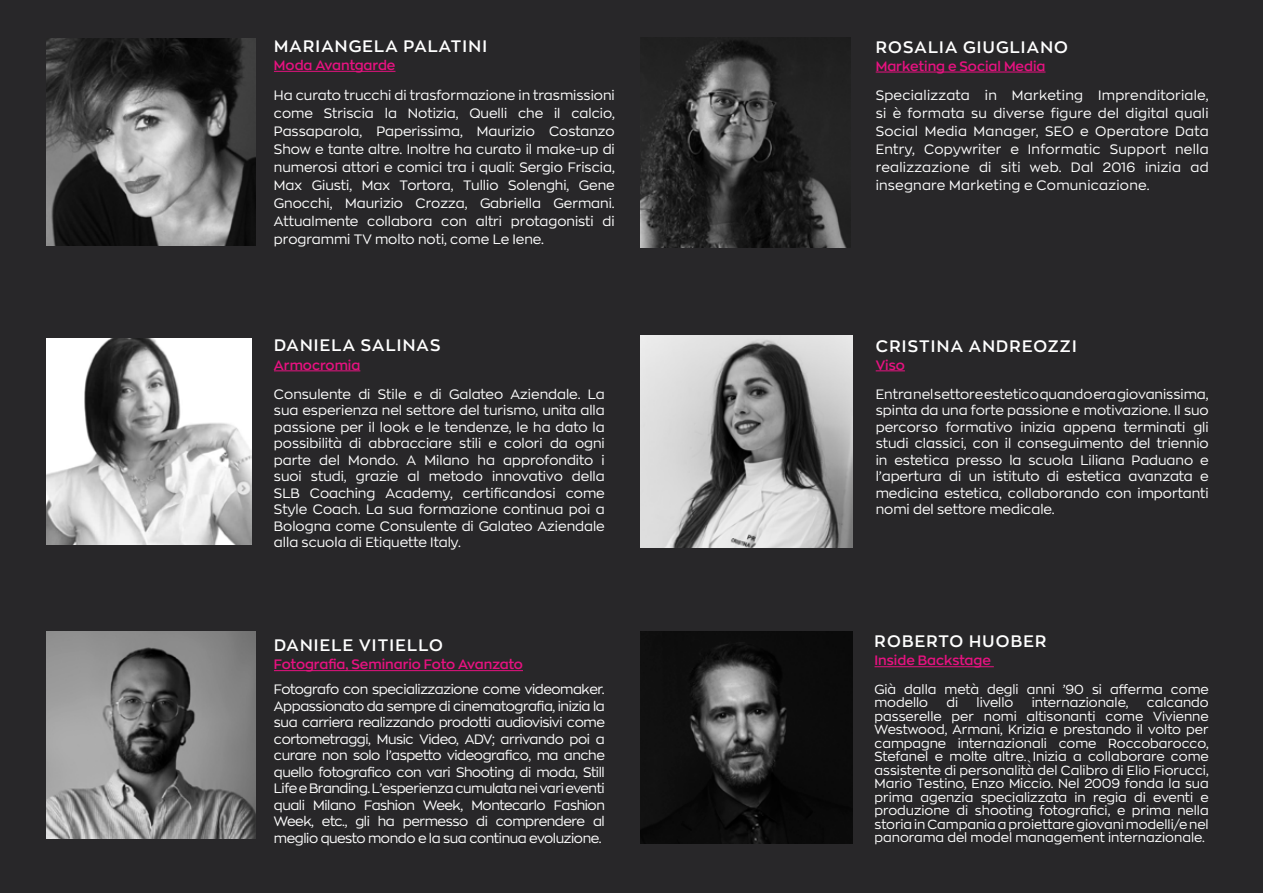
<style>
.page{position:relative;width:1263px;height:893px;background:#282729}
.page>*{position:absolute;margin:0;border:0;box-sizing:border-box;transform-origin:0 0}
.t1{font:600 16.5px "Zona Pro";letter-spacing:.075em;color:#fff}
.t2{font:13.5px/16.5px "Zona Pro";color:#fff;text-align:justify}
.t3{font:600 13.5px "Zona Pro";color:#e61280}
.t4{font:13.05px/13.5px "Zona Pro";color:#fff}
</style>
<div class="page">
<img style="left:46px;top:632px;width:209px;height:206px">
<img style="left:46px;top:338px;width:205px;height:207px">
<img style="left:641px;top:38px;width:209px;height:209px">
<img style="left:46px;top:38px;width:209px;height:208px">
<hr style="left:274px;top:71px;width:121px;height:1px;background:#e61280">
<hr style="left:274px;top:370px;width:86px;height:1px;background:#e61280">
<hr style="left:274px;top:670px;width:249px;height:1px;background:#e61280">
<hr style="left:876px;top:72px;width:169px;height:1px;background:#e61280">
<img style="left:641px;top:336px;width:211px;height:211px">
<svg style="left:876px;top:370px;width:29px;height:1px"></svg>
<img style="left:641px;top:632px;width:211px;height:211px">
<hr style="left:874px;top:666px;width:120px;height:1px;background:#e61280">
<p class="t1" style="left:274px;top:35px;width:214px">MARIANGELA PALATINI</p>
<p class="t1" style="left:876px;top:36px;width:194px">ROSALIA GIUGLIANO</p>
<p class="t3" style="left:274px;top:56px;width:123px">Moda Avantgarde</p>
<p class="t3" style="left:876px;top:57px;width:171px">Marketing e Social Media</p>
<p class="t2" style="left:274px;top:86px;width:342px;line-height:18px">Ha curato trucchi di trasformazione in trasmissioni come Striscia la Notizia, Quelli che il calcio, Passaparola, Paperissima, Maurizio Costanzo Show e tante altre. Inoltre ha curato il make-up di numerosi attori e comici tra i quali: Sergio Friscia, Max Giusti, Max Tortora, Tullio Solenghi, Gene Gnocchi, Maurizio Crozza, Gabriella Germani.<br>Attualmente collabora con altri protagonisti di programmi TV molto noti, come Le Iene.</p>
<p class="t2" style="left:876px;top:86px;width:334px;line-height:18px">Specializzata in Marketing Imprenditoriale, si è formata su diverse figure del digital quali Social Media Manager, SEO e Operatore Data Entry, Copywriter e Informatic Support nella realizzazione di siti web. Dal 2016 inizia ad insegnare Marketing e Comunicazione.</p>
<p class="t1" style="left:274px;top:334px;width:168px">DANIELA SALINAS</p>
<p class="t3" style="left:274px;top:356px;width:88px">Armocromia</p>
<p class="t1" style="left:876px;top:335px;width:202px">CRISTINA ANDREOZZI</p>
<p class="t3" style="left:876px;top:356px;width:31px">Viso</p>
<p class="t2" style="left:274px;top:385px;width:332px">Consulente di Stile e di Galateo Aziendale. La sua esperienza nel settore del turismo, unita alla passione per il look e le tendenze, le ha dato la possibilità di abbracciare stili e colori da ogni parte del Mondo. A Milano ha approfondito i suoi studi, grazie al metodo innovativo della SLB Coaching Academy, certificandosi come Style Coach. La sua formazione continua poi a Bologna come Consulente di Galateo Aziendale alla scuola di Etiquette Italy.</p>
<p class="t2" style="left:876px;top:385px;width:334px">Entra nel settore estetico quando era giovanissima, spinta da una forte passione e motivazione. Il suo percorso formativo inizia appena terminati gli studi classici, con il conseguimento del triennio in estetica presso la scuola Liliana Paduano e l’apertura di un istituto di estetica avanzata e medicina estetica, collaborando con importanti nomi del settore medicale.</p>
<p class="t1" style="left:274px;top:634px;width:170px">DANIELE VITIELLO</p>
<p class="t3" style="left:274px;top:656px;width:251px">Fotografia, Seminario Foto Avanzato</p>
<p class="t1" style="left:875px;top:630px;width:173px">ROBERTO HUOBER</p>
<p class="t3" style="left:874px;top:652px;width:118px">Inside Backstage</p>
<p class="t2" style="left:274px;top:681px;width:332px">Fotografo con specializzazione come videomaker.<br>Appassionato da sempre di cinematografia, inizia la sua carriera realizzando prodotti audiovisivi come cortometraggi, Music Video, ADV; arrivando poi a curare non solo l’aspetto videografico, ma anche quello fotografico con vari Shooting di moda, Still Life e Branding. L’esperienza cumulata nei vari eventi quali Milano Fashion Week, Montecarlo Fashion Week, etc., gli ha permesso di comprendere al meglio questo mondo e la sua continua evoluzione.</p>
<p class="t4" style="left:874px;top:682px;width:336px">Già dalla metà degli anni ’90 si afferma come modello</p>
<p class="t4" style="left:946px;top:695px;width:13px">di</p>
<p class="t4" style="left:976px;top:695px;width:38px">livello</p>
<p class="t4" style="left:1032px;top:695px;width:98px">internazionale,</p>
<p class="t4" style="left:874px;top:695px;width:336px;text-align:justify;text-indent:272px">calcando passerelle per nomi altisonanti come Vivienne Westwood, Armani, Krizia e prestando il volto per campagne internazionali come Roccobarocco, Stefanel e molte altre. Inizia a collaborare come assistente di personalità̀del Calibro di Elio Fiorucci, Mario Testino, Enzo Miccio. Nel 2009 fonda la sua prima agenzia specializzata in regia di eventi e produzione di shooting fotografici, e prima nella storia in Campania a proiettare giovani modelli/e nel panorama del model management internazionale.</p>
</div>
